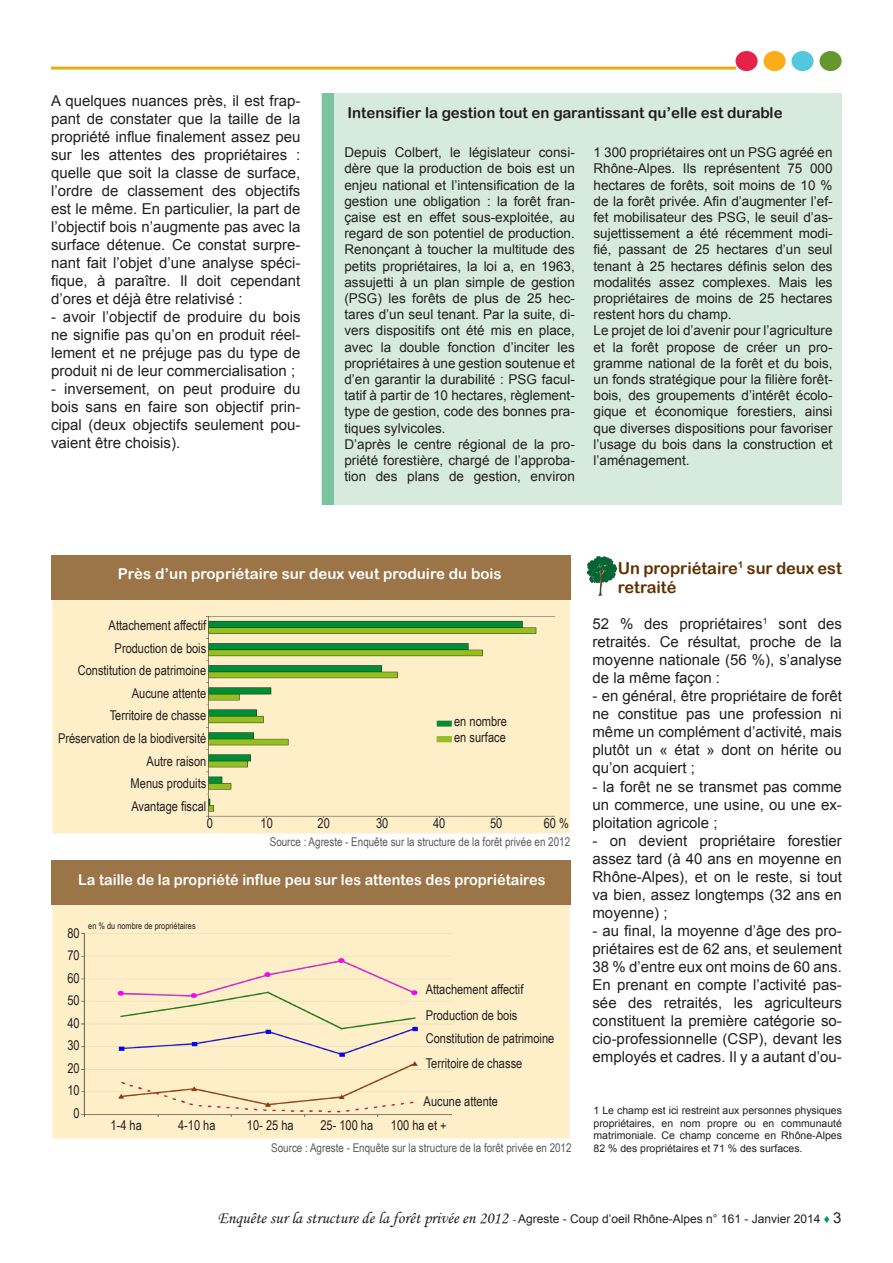
<style>
.page{position:relative;width:893px;height:1263px;background:#fff}
.page>*{position:absolute;margin:0;border:0;box-sizing:border-box;transform-origin:0 0}
.t1{font:16.5px/19.8px "Arial Rounded MT Bold";color:#5e3100}
.t2{font:15px/18px "Arial";color:#231f20;text-align:justify}
.t3{font:15px "Arial Rounded MT Bold";color:#fff;scale:.96 1}
.t4{font:15px "Arial Rounded MT Bold";color:#231f20}
.t5{font:15px "Arial Rounded MT Bold";color:#fff}
.t6{font:13.5px/16.2px "Arial";color:#231f20;text-align:justify}
.t7{font:13.5px "Arial Narrow";color:#231f20}
.t8{font:12px "Arial Narrow";color:#57585a}
.t9{font:12px "Arial";color:#231f20}
.t10{font:10.5px/12.6px "Arial";color:#231f20;text-align:justify}
.t11{font:9px "Arial Narrow";color:#231f20}
.s1{font-family:"Monotype Corsiva";font-size:16.5px}
.s2{font-family:"Monotype Corsiva";font-size:13.5px}
.s3{color:#009e57}
.s4{font-size:15px}
</style>
<div class="page">
<img style="left:588px;top:557px;width:29px;height:38px">
<div style="left:735px;top:51px;width:23px;height:20px;background:#e5234a;border-radius:50%"></div>
<div style="left:763px;top:51px;width:23px;height:20px;background:#faad19;border-radius:50%"></div>
<div style="left:791px;top:51px;width:23px;height:20px;background:#53c7db;border-radius:50%"></div>
<div style="left:819px;top:51px;width:23px;height:20px;background:#64982f;border-radius:50%"></div>
<hr style="left:51px;top:67px;width:685px;height:3px;background:#e8ae0f">
<div style="left:322px;top:94px;width:520px;height:411px;background:#d6eade"></div>
<div style="left:322px;top:94px;width:12px;height:411px;background:#7bc4a0"></div>
<div style="left:51px;top:554px;width:520px;height:281px;background:#feefc9;border:2px solid #fff"></div>
<div style="left:51px;top:555px;width:520px;height:45px;background:#9b7447"></div>
<img style="left:207px;top:616px;width:348px;height:201px">
<div style="left:51px;top:859px;width:520px;height:281px;background:#feefc9;border:2px solid #fff"></div>
<div style="left:51px;top:860px;width:520px;height:45px;background:#9b7447"></div>
<img style="left:82px;top:933px;width:369px;height:184px">
<p class="t2" style="left:51px;top:91px;width:251px">A quelques nuances près, il est frap&shy;pant de constater que la taille de la propriété influe finalement assez peu sur les attentes des propriétaires : quelle que soit la classe de surface, l’ordre de classement des objectifs est le même. En particulier, la part de l’objectif bois n’augmente pas avec la surface détenue. Ce constat surpre&shy;nant fait l’objet d’une analyse spéci&shy;fique, à paraître. Il doit cependant d’ores et déjà être relativisé :</p>
<p class="t2" style="left:51px;top:307px;width:251px">- avoir l’objectif de produire du bois ne signifie pas qu’on en produit réel&shy;lement et ne préjuge pas du type de produit ni de leur commercialisation ;</p>
<p class="t2" style="left:51px;top:379px;width:251px">- inversement, on peut produire du bois sans en faire son objectif prin&shy;cipal (deux objectifs seulement pou&shy;vaient être choisis).</p>
<p class="t4" style="left:347px;top:104px;width:437px">Intensifier la gestion tout en garantissant qu’elle est durable</p>
<p class="t6" style="left:344px;top:144px;width:232px">Depuis Colbert, le législateur consi&shy;dère que la production de bois est un enjeu national et l’intensification de la gestion une obligation : la forêt fran&shy;çaise est en effet sous-exploitée, au regard de son potentiel de production.<br>Renonçant à toucher la multitude des petits propriétaires, la loi a, en 1963, assujetti à un plan simple de gestion (PSG) les forêts de plus de 25 hec&shy;tares d’un seul tenant. Par la suite, di&shy;vers dispositifs ont été mis en place, avec la double fonction d’inciter les propriétaires à une gestion soutenue et d’en garantir la durabilité : PSG facul&shy;tatif à partir de 10 hectares, règlement&shy;type de gestion, code des bonnes pra&shy;tiques sylvicoles.</p>
<p class="t6" style="left:344px;top:436px;width:232px">D’après le centre régional de la pro&shy;priété forestière, chargé de l’approba&shy;tion des plans de gestion, environ</p>
<p class="t6" style="left:594px;top:144px;width:241px">1 300 propriétaires ont un PSG agréé en Rhône-Alpes. Ils représentent 75 000 hectares de forêts, soit moins de 10 % de la forêt privée. Afin d’augmenter l’ef&shy;fet mobilisateur des PSG, le seuil d’as&shy;sujettissement a été récemment modi&shy;fié, passant de 25 hectares d’un seul tenant à 25 hectares définis selon des modalités assez complexes. Mais les propriétaires de moins de 25 hectares restent hors du champ.</p>
<p class="t6" style="left:594px;top:323px;width:241px">Le projet de loi d’avenir pour l’agriculture et la forêt propose de créer un pro&shy;gramme national de la forêt et du bois, un fonds stratégique pour la filière forêt&shy;bois, des groupements d’intérêt écolo&shy;gique et économique forestiers, ainsi que diverses dispositions pour favoriser l’usage du bois dans la construction et l’aménagement.</p>
<p class="t5" style="left:118px;top:565px;width:385px">Près d’un propriétaire sur deux veut produire du bois</p>
<p class="t7" style="left:109px;top:616px;width:99px">Attachement affectif</p>
<p class="t7" style="left:115px;top:638px;width:93px">Production de bois</p>
<p class="t7" style="left:78px;top:661px;width:130px">Constitution de patrimoine</p>
<p class="t7" style="left:132px;top:683px;width:76px">Aucune attente</p>
<p class="t7" style="left:110px;top:706px;width:98px">Territoire de chasse</p>
<p class="t7" style="left:58px;top:728px;width:150px">Préservation de la biodiversité</p>
<p class="t7" style="left:147px;top:751px;width:61px">Autre raison</p>
<p class="t7" style="left:131px;top:773px;width:77px">Menus produits</p>
<p class="t7" style="left:131px;top:796px;width:76px">Avantage fiscal</p>
<p class="t7" style="left:207px;top:813px;width:8px">0</p>
<p class="t7" style="left:261px;top:813px;width:14px">10</p>
<p class="t7" style="left:318px;top:813px;width:14px">20</p>
<p class="t7" style="left:376px;top:813px;width:14px">30</p>
<p class="t7" style="left:433px;top:813px;width:14px">40</p>
<p class="t7" style="left:490px;top:813px;width:14px">50</p>
<p class="t7" style="left:544px;top:813px;width:27px">60 %</p>
<p class="t7" style="left:454px;top:711px;width:54px">en nombre</p>
<p class="t7" style="left:454px;top:727px;width:53px">en surface</p>
<p class="t8" style="left:270px;top:832px;width:302px">Source : Agreste - Enquête sur la structure de la forêt privée en 2012</p>
<p class="t3" style="left:78px;top:870px;width:488px">La taille de la propriété influe peu sur les attentes des propriétaires</p>
<p class="t7" style="left:67px;top:923px;width:14px">80</p>
<p class="t7" style="left:67px;top:946px;width:14px">70</p>
<p class="t7" style="left:67px;top:968px;width:14px">60</p>
<p class="t7" style="left:67px;top:991px;width:14px">50</p>
<p class="t7" style="left:67px;top:1013px;width:14px">40</p>
<p class="t7" style="left:67px;top:1036px;width:14px">30</p>
<p class="t7" style="left:67px;top:1058px;width:14px">20</p>
<p class="t7" style="left:67px;top:1081px;width:14px">10</p>
<p class="t7" style="left:74px;top:1103px;width:8px">0</p>
<p class="t11" style="left:88px;top:919px;width:109px">en % du nombre de propriétaires</p>
<p class="t7" style="left:426px;top:979px;width:99px">Attachement affectif</p>
<p class="t7" style="left:426px;top:1006px;width:93px">Production de bois</p>
<p class="t7" style="left:426px;top:1028px;width:130px">Constitution de patrimoine</p>
<p class="t7" style="left:426px;top:1054px;width:98px">Territoire de chasse</p>
<p class="t7" style="left:424px;top:1092px;width:76px">Aucune attente</p>
<p class="t7" style="left:111px;top:1115px;width:33px">1-4 ha</p>
<p class="t7" style="left:178px;top:1115px;width:39px">4-10 ha</p>
<p class="t7" style="left:247px;top:1115px;width:48px">10- 25 ha</p>
<p class="t7" style="left:320px;top:1115px;width:54px">25- 100 ha</p>
<p class="t7" style="left:391px;top:1115px;width:57px">100 ha et +</p>
<p class="t8" style="left:271px;top:1138px;width:302px">Source : Agreste - Enquête sur la structure de la forêt privée en 2012</p>
<p class="t1" style="left:618px;top:558px;width:226px">Un propriétaire<sup>1</sup> sur deux est retraité</p>
<p class="t2" style="left:592px;top:615px;width:251px">52 % des propriétaires<sup>1</sup> sont des retraités. Ce résultat, proche de la moyenne nationale (56 %), s’analyse de la même façon :</p>
<p class="t2" style="left:592px;top:687px;width:251px">- en général, être propriétaire de forêt ne constitue pas une profession ni même un complément d’activité, mais plutôt un « état » dont on hérite ou qu’on acquiert ;</p>
<p class="t2" style="left:592px;top:777px;width:251px">- la forêt ne se transmet pas comme un commerce, une usine, ou une ex&shy;ploitation agricole ;</p>
<p class="t2" style="left:592px;top:831px;width:251px">- on devient propriétaire forestier assez tard (à 40 ans en moyenne en Rhône-Alpes), et on le reste, si tout va bien, assez longtemps (32 ans en moyenne) ;</p>
<p class="t2" style="left:592px;top:921px;width:251px">- au final, la moyenne d’âge des pro&shy;priétaires est de 62 ans, et seulement 38 % d’entre eux ont moins de 60 ans.</p>
<p class="t2" style="left:592px;top:975px;width:251px">En prenant en compte l’activité pas&shy;sée des retraités, les agriculteurs constituent la première catégorie so&shy;cio-professionnelle (CSP), devant les employés et cadres. Il y a autant d’ou-</p>
<p class="t10" style="left:594px;top:1104px;width:250px">1 Le champ est ici restreint aux personnes physiques propriétaires, en nom propre ou en communauté matrimoniale. Ce champ concerne en Rhône-Alpes 82 % des propriétaires et 71 % des surfaces.</p>
<p class="t9" style="left:218px;top:1211px;width:625px"><span class="s1">Enquête sur la structure de la forêt privée en 2012</span> <span class="s2">-</span> Agreste - Coup d’oeil Rhône-Alpes n° 161 - Janvier 2014 <span class="s3">♦</span> <span class="s4">3</span></p>
</div>
